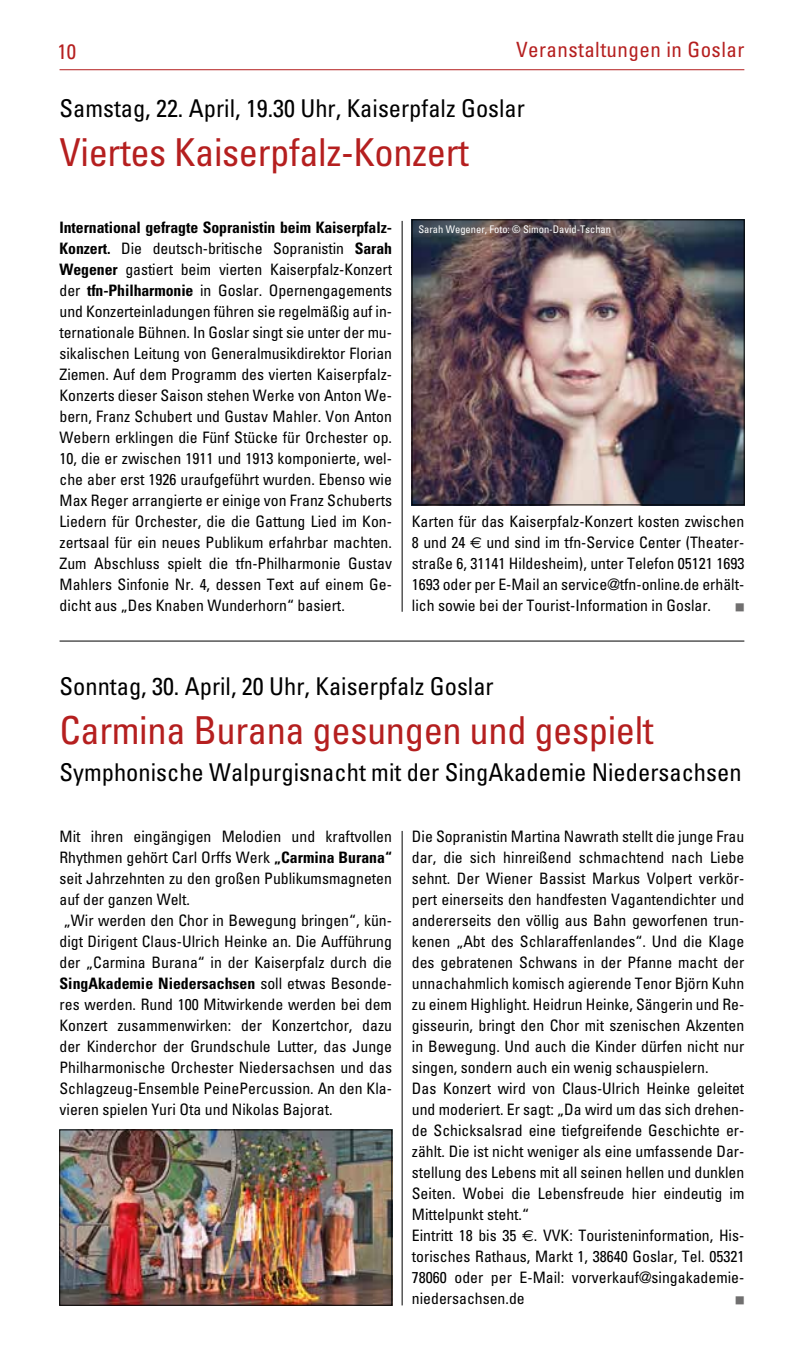
<style>
.page{position:relative;width:794px;height:1365px;background:#fff}
.page>*{position:absolute;margin:0;border:0;box-sizing:border-box;transform-origin:0 0}
.t1{font:condensed 38.5px "Univers 57";letter-spacing:-.01em;color:#b51f1f}
.t2{font:condensed 24.5px "Univers 57";color:#000}
.t3{font:condensed 21px "Univers 57";letter-spacing:.02em;color:#b51f1f}
.t4{font:condensed 15.75px/21px "Univers 57";color:#000;text-align:justify}
.t5{font:700 condensed 15.75px "Univers 67";letter-spacing:-.005em;color:#000}
.t6{font:condensed 10.5px "Univers 57";color:#fff}
.t7{font:8.75px "Zapf Dingbats IT Cby BT";color:#706f6f}
.s1{font-family:"Univers 67";font-weight:700}
.s2{font-family:"Euro Sans";font-stretch:normal}
.s3{font-family:"Univers 57";font-weight:400}
</style>
<div class="page">
<hr style="left:60px;top:69px;width:684px;height:1px;background:#b51f1f">
<hr style="left:402px;top:830px;width:1px;height:475px;background:#000">
<hr style="left:402px;top:221px;width:1px;height:390px;background:#000">
<img style="left:414px;top:222px;width:328px;height:281px">
<div style="left:412px;top:220px;width:332px;height:285px;border:1px solid #000"></div>
<img style="left:62px;top:1131px;width:328px;height:172px">
<div style="left:60px;top:1129px;width:332px;height:176px;border:1px solid #000"></div>
<hr style="left:60px;top:640px;width:684px;height:1px;background:#000">
<h3 class="t3" style="left:58px;top:38px;width:20px">10</h3>
<h3 class="t3" style="left:516px;top:37px;width:230px">Veranstaltungen in Goslar</h3>
<h2 class="t2" style="left:60px;top:93px;width:467px">Samstag, 22. April, 19.30 Uhr, Kaiserpfalz Goslar</h2>
<h1 class="t1" style="left:60px;top:128px;width:411px">Viertes Kaiserpfalz-Konzert</h1>
<p class="t5" style="left:60px;top:217px;width:334px">International gefragte Sopranistin beim Kaiserpfalz-</p>
<p class="t4" style="left:60px;top:237px;width:334px"><span class="s1">Konzert.</span> Die deutsch-britische Sopranistin <span class="s1">Sarah Wegener</span> gastiert beim vierten Kaiserpfalz-Konzert der <span class="s1">tfn-Philharmonie</span> in Goslar. Opernengagements und Konzerteinladungen führen sie regelmäßig auf in&shy;ternationale Bühnen. In Goslar singt sie unter der mu&shy;sikalischen Leitung von Generalmusikdirektor Florian Ziemen. Auf dem Programm des vierten Kaiserpfalz-Konzerts dieser Saison stehen Werke von Anton We&shy;bern, Franz Schubert und Gustav Mahler. Von Anton Webern erklingen die Fünf Stücke für Orchester op.<br>10, die er zwischen 1911 und 1913 komponierte, wel&shy;che aber erst 1926 uraufgeführt wurden. Ebenso wie Max Reger arrangierte er einige von Franz Schuberts Liedern für Orchester, die die Gattung Lied im Kon&shy;zertsaal für ein neues Publikum erfahrbar machten.<br>Zum Abschluss spielt die tfn-Philharmonie Gustav Mahlers Sinfonie Nr. 4, dessen Text auf einem Ge&shy;dicht aus „Des Knaben Wunderhorn“ basiert.</p>
<p class="t6" style="left:418px;top:222px;width:194px">Sarah Wegener, Foto: © Simon-David-Tschan</p>
<p class="t4" style="left:412px;top:510px;width:334px">Karten für das Kaiserpfalz-Konzert kosten zwischen 8 und 24 <span class="s2">e</span> und sind im tfn-Service Center (Theater&shy;straße 6, 31141 Hildesheim), unter Telefon 05121 1693<br>1693 oder per E-Mail an service@tfn-online.de erhält&shy;lich sowie bei der Tourist-Information in Goslar.</p>
<p class="t7" style="left:735px;top:603px;width:10px">■</p>
<h2 class="t2" style="left:60px;top:671px;width:436px">Sonntag, 30. April, 20 Uhr, Kaiserpfalz Goslar</h2>
<h1 class="t1" style="left:60px;top:706px;width:595px">Carmina Burana gesungen und gespielt</h1>
<h2 class="t2" style="left:60px;top:756px;width:683px">Symphonische Walpurgisnacht mit der SingAkademie Niedersachsen</h2>
<p class="t4" style="left:60px;top:825px;width:334px;text-align:left">Mit ihren eingängigen Melodien und kraftvollen Rhythmen gehört Carl Orffs Werk <span class="s1">„Carmina Burana“ </span>seit Jahrzehnten zu den großen Publikumsmagneten auf der ganzen Welt.<br>„Wir werden den Chor in Bewegung bringen“, kün&shy;digt Dirigent Claus-Ulrich Heinke an. Die Aufführung der „Carmina Burana“ in der Kaiserpfalz durch die</p>
<p class="t5" style="left:60px;top:973px;width:334px">SingAkademie Niedersachsen <span class="s3">soll etwas Besonde-</span></p>
<p class="t4" style="left:60px;top:993px;width:334px">res werden. Rund 100 Mitwirkende werden bei dem Konzert zusammenwirken: der Konzertchor, dazu der Kinderchor der Grundschule Lutter, das Junge Philharmonische Orchester Niedersachsen und das Schlagzeug-Ensemble PeinePercussion. An den Kla&shy;vieren spielen Yuri Ota und Nikolas Bajorat.</p>
<p class="t4" style="left:412px;top:825px;width:334px;text-align:left">Die Sopranistin Martina Nawrath stellt die junge Frau dar, die sich hinreißend schmachtend nach Liebe sehnt. Der Wiener Bassist Markus Volpert verkör&shy;pert einerseits den handfesten Vagantendichter und andererseits den völlig aus Bahn geworfenen trun&shy;kenen „Abt des Schlaraffenlandes“. Und die Klage des gebratenen Schwans in der Pfanne macht der unnachahmlich komisch agierende Tenor Björn Kuhn zu einem Highlight. Heidrun Heinke, Sängerin und Re&shy;gisseurin, bringt den Chor mit szenischen Akzenten in Bewegung. Und auch die Kinder dürfen nicht nur singen, sondern auch ein wenig schauspielern.<br>Das Konzert wird von Claus-Ulrich Heinke geleitet und moderiert. Er sagt: „Da wird um das sich drehen&shy;de Schicksalsrad eine tiefgreifende Geschichte er&shy;zählt. Die ist nicht weniger als eine umfassende Dar&shy;stellung des Lebens mit all seinen hellen und dunklen Seiten. Wobei die Lebensfreude hier eindeutig im Mittelpunkt steht.“<br>Eintritt 18 bis 35 <span class="s2">e</span>. VVK: Touristeninformation, His&shy;torisches Rathaus, Markt 1, 38640 Goslar, Tel. 05321<br>78060 oder per E-Mail: vorverkauf@singakademie&shy;niedersachsen.de</p>
<p class="t7" style="left:735px;top:1296px;width:10px">■</p>
</div>
